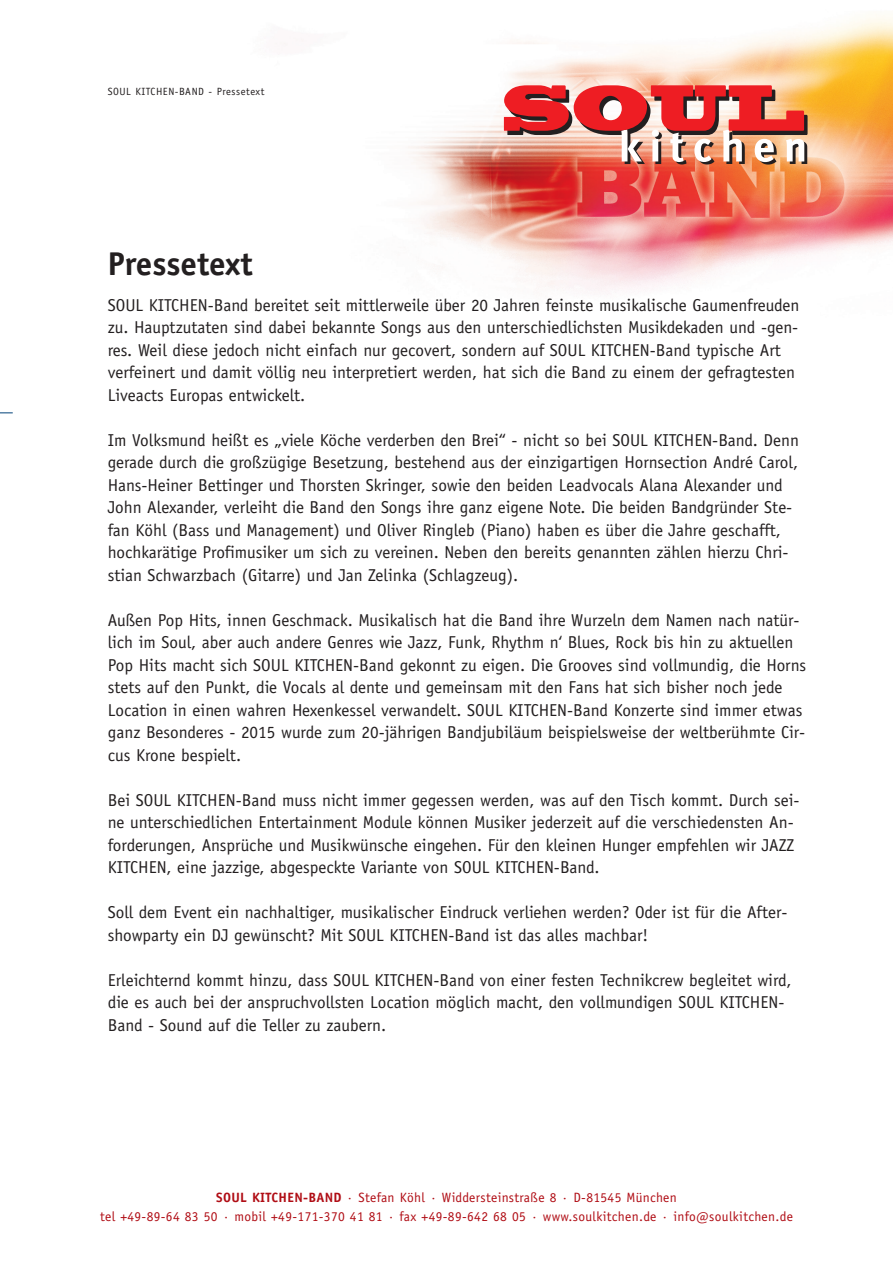
<style>
.page{position:relative;width:893px;height:1263px;background:#fff}
.page>*{position:absolute;margin:0;border:0;box-sizing:border-box;transform-origin:0 0}
.t1{font:700 33px "Officina Sans";color:#231f20}
.t2{font:17.25px/22.5px "Officina Sans";color:#231f20}
.t3{font:13.5px/19.2px "Officina Sans";letter-spacing:.025em;color:#b00d15;text-align:center}
.t4{font:10.5px "Officina Sans";letter-spacing:.05em;color:#231f20}
.s1{font-weight:700}
</style>
<div class="page">
<img style="left:284px;top:14px;width:609px;height:281px">
<svg style="left:504px;top:85px;width:303px;height:80px;background:#d77167"></svg>
<svg style="left:0;top:412px;width:13px;height:1px"></svg>
<p class="t4" style="left:108px;top:85px;width:158px">SOUL KITCHEN-BAND - Pressetext</p>
<h1 class="t1" style="left:108px;top:244px;width:146px">Pressetext</h1>
<p class="t2" style="left:108px;top:294px;width:693px">SOUL KITCHEN-Band bereitet seit mittlerweile über 20 Jahren feinste musikalische Gaumenfreuden zu. Hauptzutaten sind dabei bekannte Songs aus den unterschiedlichsten Musikdekaden und -gen&shy;res. Weil diese jedoch nicht einfach nur gecovert, sondern auf SOUL KITCHEN-Band typische Art verfeinert und damit völlig neu interpretiert werden, hat sich die Band zu einem der gefragtesten Liveacts Europas entwickelt.</p>
<p class="t2" style="left:108px;top:429px;width:693px">Im Volksmund heißt es „viele Köche verderben den Brei“ - nicht so bei SOUL KITCHEN-Band. Denn gerade durch die großzügige Besetzung, bestehend aus der einzigartigen Hornsection André Carol, Hans-Heiner Bettinger und Thorsten Skringer, sowie den beiden Leadvocals Alana Alexander und John Alexander, verleiht die Band den Songs ihre ganz eigene Note. Die beiden Bandgründer Ste&shy;fan Köhl (Bass und Management) und Oliver Ringleb (Piano) haben es über die Jahre geschafft, hochkarätige Profimusiker um sich zu vereinen. Neben den bereits genannten zählen hierzu Chri&shy;stian Schwarzbach (Gitarre) und Jan Zelinka (Schlagzeug).</p>
<p class="t2" style="left:108px;top:608px;width:700px">Außen Pop Hits, innen Geschmack. Musikalisch hat die Band ihre Wurzeln dem Namen nach natür&shy;lich im Soul, aber auch andere Genres wie Jazz, Funk, Rhythm n‘ Blues, Rock bis hin zu aktuellen Pop Hits macht sich SOUL KITCHEN-Band gekonnt zu eigen. Die Grooves sind vollmundig, die Horns stets auf den Punkt, die Vocals al dente und gemeinsam mit den Fans hat sich bisher noch jede Location in einen wahren Hexenkessel verwandelt. SOUL KITCHEN-Band Konzerte sind immer etwas ganz Besonderes - 2015 wurde zum 20-jährigen Bandjubiläum beispielsweise der weltberühmte Cir&shy;cus Krone bespielt.</p>
<p class="t2" style="left:108px;top:788px;width:693px">Bei SOUL KITCHEN-Band muss nicht immer gegessen werden, was auf den Tisch kommt. Durch sei&shy;ne unterschiedlichen Entertainment Module können Musiker jederzeit auf die verschiedensten An&shy;forderungen, Ansprüche und Musikwünsche eingehen. Für den kleinen Hunger empfehlen wir JAZZ KITCHEN, eine jazzige, abgespeckte Variante von SOUL KITCHEN-Band.</p>
<p class="t2" style="left:108px;top:901px;width:681px">Soll dem Event ein nachhaltiger, musikalischer Eindruck verliehen werden? Oder ist für die After&shy;showparty ein DJ gewünscht? Mit SOUL KITCHEN-Band ist das alles machbar!</p>
<p class="t2" style="left:108px;top:968px;width:685px">Erleichternd kommt hinzu, dass SOUL KITCHEN-Band von einer festen Technikcrew begleitet wird, die es auch bei der anspruchvollsten Location möglich macht, den vollmundigen SOUL KITCHEN-<br>Band - Sound auf die Teller zu zaubern.</p>
<p class="t3" style="left:100px;top:1187px;width:694px"><span class="s1">SOUL KITCHEN-BAND</span> · Stefan Köhl · Widdersteinstraße 8 · D-81545 München<br>tel +49-89-64 83 50 · mobil +49-171-370 41 81 · fax +49-89-642 68 05 · www.soulkitchen.de · info@soulkitchen.de</p>
</div>
